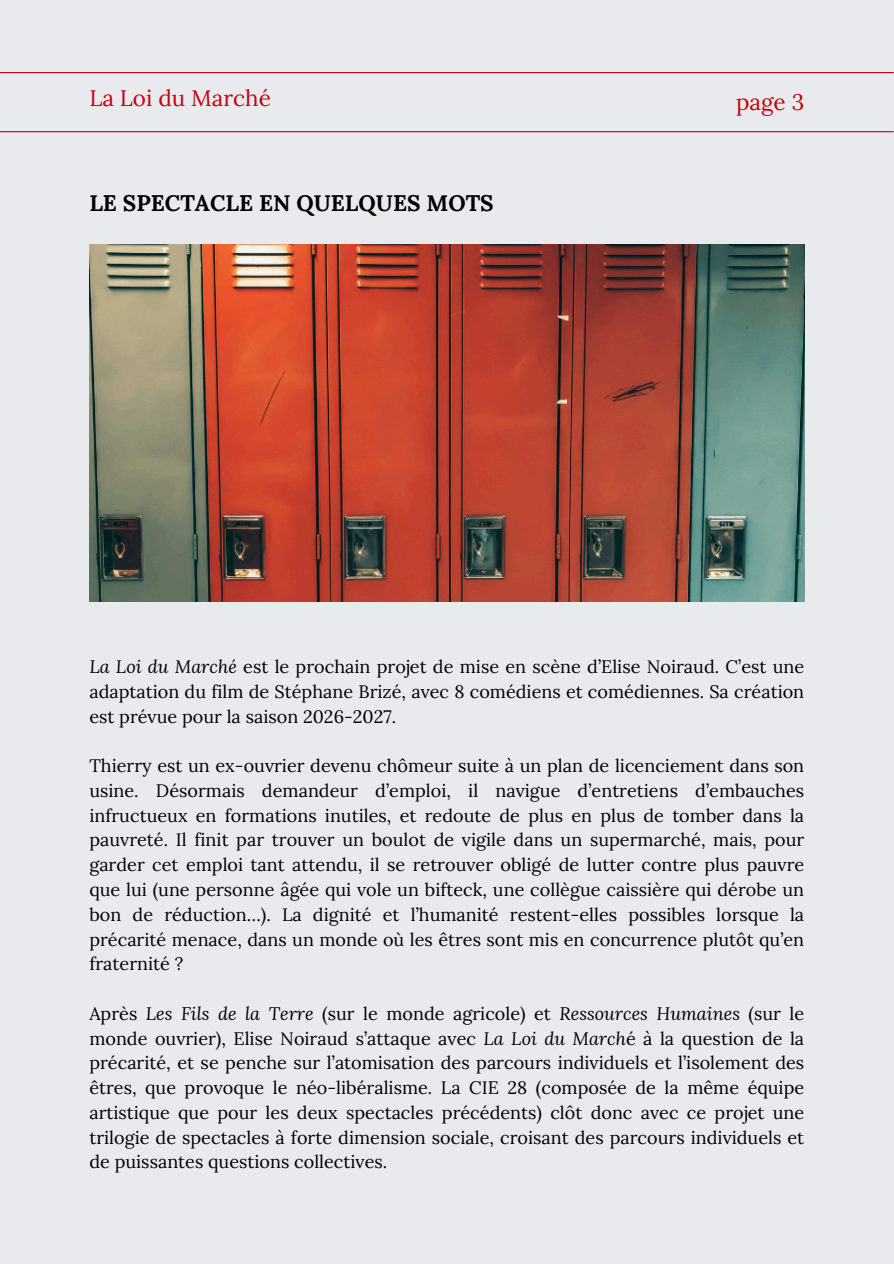
<style>
.page{position:relative;width:894px;height:1264px;background:#fff}
.page>*{position:absolute;margin:0;border:0;box-sizing:border-box;transform-origin:0 0}
.t1{font:700 22.5px "Lora";color:#000}
.t2{font:22.5px "Lora";color:#c6000b}
.t3{font:18px/24.8px "Lora";color:#000;text-align:justify}
.s1{font-style:italic}
</style>
<div class="page">
<div style="left:0;top:0;width:893px;height:1263px;background:#e8eaee"></div>
<hr style="left:0;top:131px;width:893px;height:1px;background:#c6000b">
<hr style="left:0;top:72px;width:893px;height:1px;background:#c6000b">
<img style="left:89px;top:244px;width:715px;height:357px">
<h2 class="t2" style="left:89px;top:84px;width:183px">La Loi du Marché</h2>
<h1 class="t2" style="left:735px;top:87px;width:70px">page 3</h1>
<p class="t1" style="left:89px;top:188px;width:406px">LE SPECTACLE EN QUELQUES MOTS</p>
<p class="t3" style="left:89px;top:654px;width:716px"><span class="s1">La Loi du Marché</span> est le prochain projet de mise en scène d’Elise Noiraud. C’est une adaptation du film de Stéphane Brizé, avec 8 comédiens et comédiennes. Sa création est prévue pour la saison 2026-2027.</p>
<p class="t3" style="left:89px;top:753px;width:716px">Thierry est un ex-ouvrier devenu chômeur suite à un plan de licenciement dans son usine. Désormais demandeur d’emploi, il navigue d’entretiens d’embauches infructueux en formations inutiles, et redoute de plus en plus de tomber dans la pauvreté. Il finit par trouver un boulot de vigile dans un supermarché, mais, pour garder cet emploi tant attendu, il se retrouver obligé de lutter contre plus pauvre que lui (une personne âgée qui vole un bifteck, une collègue caissière qui dérobe un bon de réduction…). La dignité et l’humanité restent-elles possibles lorsque la précarité menace, dans un monde où les êtres sont mis en concurrence plutôt qu’en fraternité ?</p>
<p class="t3" style="left:89px;top:1000px;width:716px">Après <span class="s1">Les Fils de la Terre</span> (sur le monde agricole) et <span class="s1">Ressources Humaines</span> (sur le monde ouvrier), Elise Noiraud s’attaque avec <span class="s1">La Loi du March</span>é à la question de la précarité, et se penche sur l’atomisation des parcours individuels et l’isolement des êtres, que provoque le néo-libéralisme. La CIE 28 (composée de la même équipe artistique que pour les deux spectacles précédents) clôt donc avec ce projet une trilogie de spectacles à forte dimension sociale, croisant des parcours individuels et de puissantes questions collectives.</p>
</div>
